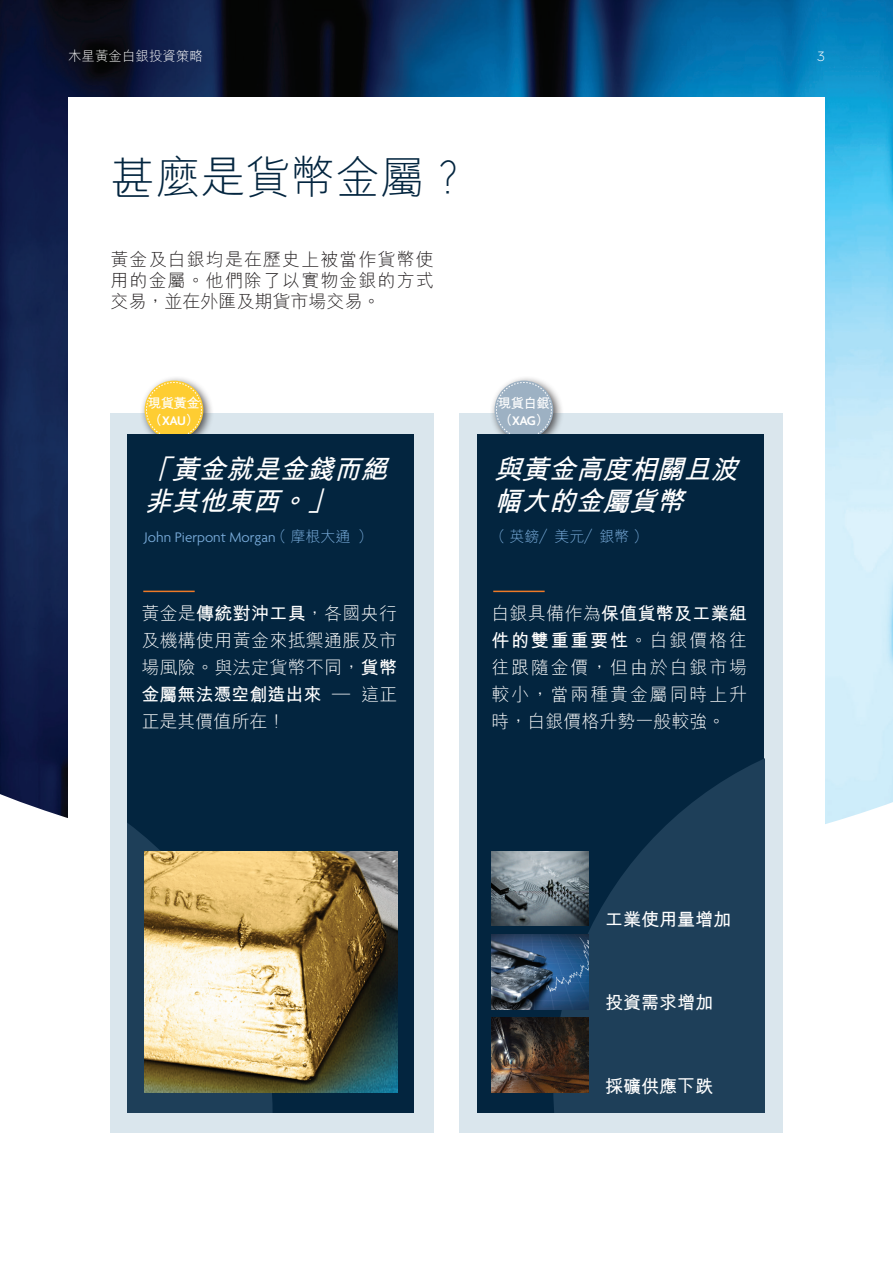
<style>
.page{position:relative;width:893px;height:1263px;background:#fff}
.page>*{position:absolute;margin:0;border:0;box-sizing:border-box;transform-origin:0 0}
.t1{font:300 45px "M Hei HK";color:#03253f}
.t2{font:italic 700 27px/32.4px "M Hei HK";color:#fff}
.t3{font:300 18px/27px "M Hei HK";letter-spacing:.015em;color:#fff;text-align:justify}
.t4{font:300 18px/21px "M Hei HK";letter-spacing:.06em;color:#231f20;text-align:justify}
.t5{font:700 18px "M Hei HK";color:#fff}
.t6{font:300 15px "Agenda";color:#7cafde}
.t7{font:300 15px "M Hei HK";color:#7cafde}
.t8{font:300 13.5px "M Hei HK";color:#fff}
.t9{font:600 13.5px "Agenda";letter-spacing:-.05em;color:#fff}
.t10{font:700 13.5px "M Hei HK";letter-spacing:-.05em;color:#fff}
.t11{font:300 13.5px "Hurme Geometric Sans 3";color:#fff}
.s1{font-family:"M Hei HK";font-weight:700}
.s2{font-family:"M Hei HK"}
.s3{font-weight:700}
</style>
<div class="page">
<img style="left:0;top:0;width:893px;height:824px">
<div style="left:68px;top:98px;width:757px;height:1114px;background:#fff"></div>
<div style="left:111px;top:413px;width:323px;height:720px;background:#dae6ed"></div>
<div style="left:139px;top:375px;width:75px;height:75px;background:#231f20;opacity:.75"></div>
<svg style="left:146px;top:382px;width:56px;height:52px;background:#f7ce4b"></svg>
<div style="left:459px;top:413px;width:323px;height:720px;background:#dae6ed"></div>
<div style="left:489px;top:375px;width:75px;height:75px;background:#231f20;opacity:.75"></div>
<svg style="left:496px;top:382px;width:56px;height:52px;background:#a5b6c6"></svg>
<div style="left:128px;top:434px;width:286px;height:678px;background:#03253f"></div>
<svg style="left:128px;top:824px;width:145px;height:288px;fill:#1e3f59"></svg>
<img style="left:145px;top:851px;width:252px;height:241px">
<hr style="left:143px;top:591px;width:52px;height:1px;background:#ee7a28">
<div style="left:477px;top:434px;width:287px;height:678px;background:#03253f"></div>
<svg style="left:553px;top:759px;width:211px;height:353px;fill:#1e3f59"></svg>
<hr style="left:493px;top:591px;width:52px;height:1px;background:#ee7a28">
<img style="left:491px;top:851px;width:98px;height:75px">
<img style="left:491px;top:935px;width:98px;height:74px">
<img style="left:491px;top:1018px;width:98px;height:74px">
<p class="t8" style="left:68px;top:46px;width:137px">木星黃金白銀投資策略</p>
<p class="t11" style="left:817px;top:47px;width:9px">3</p>
<h1 class="t1" style="left:111px;top:146px;width:362px">甚麼是貨幣金屬？</h1>
<p class="t4" style="left:111px;top:248px;width:325px">黃金及白銀均是在歷史上被當作貨幣使用的金屬。他們除了以實物金銀的方式交易，並在外匯及期貨市場交易。</p>
<p class="t10" style="left:148px;top:394px;width:53px">現貨黃金</p>
<p class="t9" style="left:149px;top:413px;width:51px"><span class="s1">（</span>XAU<span class="s1">）</span></p>
<p class="t10" style="left:498px;top:394px;width:53px">現貨白銀</p>
<p class="t9" style="left:499px;top:413px;width:51px"><span class="s1">（</span>XAG<span class="s1">）</span></p>
<h2 class="t2" style="left:145px;top:450px;width:254px">「黃金就是金錢而絕非其他東西。」</h2>
<h2 class="t2" style="left:495px;top:450px;width:254px">與黃金高度相關且波幅大的金屬貨幣</h2>
<p class="t6" style="left:145px;top:529px;width:226px">John Pierpont Morgan<span class="s2">﹙摩根大通 ﹚</span></p>
<p class="t3" style="left:141px;top:599px;width:257px">黃金是<span class="s3">傳統對沖工具</span>，各國央行及機構使用黃金來抵禦通脹及市場風險。與法定貨幣不同，<span class="s3">貨幣金屬無法憑空創造出來</span> — 這正正是其價值所在！</p>
<p class="t7" style="left:495px;top:525px;width:151px">﹙英鎊／美元／銀幣﹚</p>
<p class="t3" style="left:491px;top:599px;width:257px">白銀具備作為<span class="s3">保值貨幣及工業組件的雙重重要性</span>。白銀價格往往跟隨金價，但由於白銀市場較小，當兩種貴金屬同時上升時，白銀價格升勢一般較強。</p>
<p class="t5" style="left:605px;top:906px;width:127px">工業使用量增加</p>
<p class="t5" style="left:605px;top:989px;width:109px">投資需求增加</p>
<p class="t5" style="left:605px;top:1073px;width:109px">採礦供應下跌</p>
</div>
